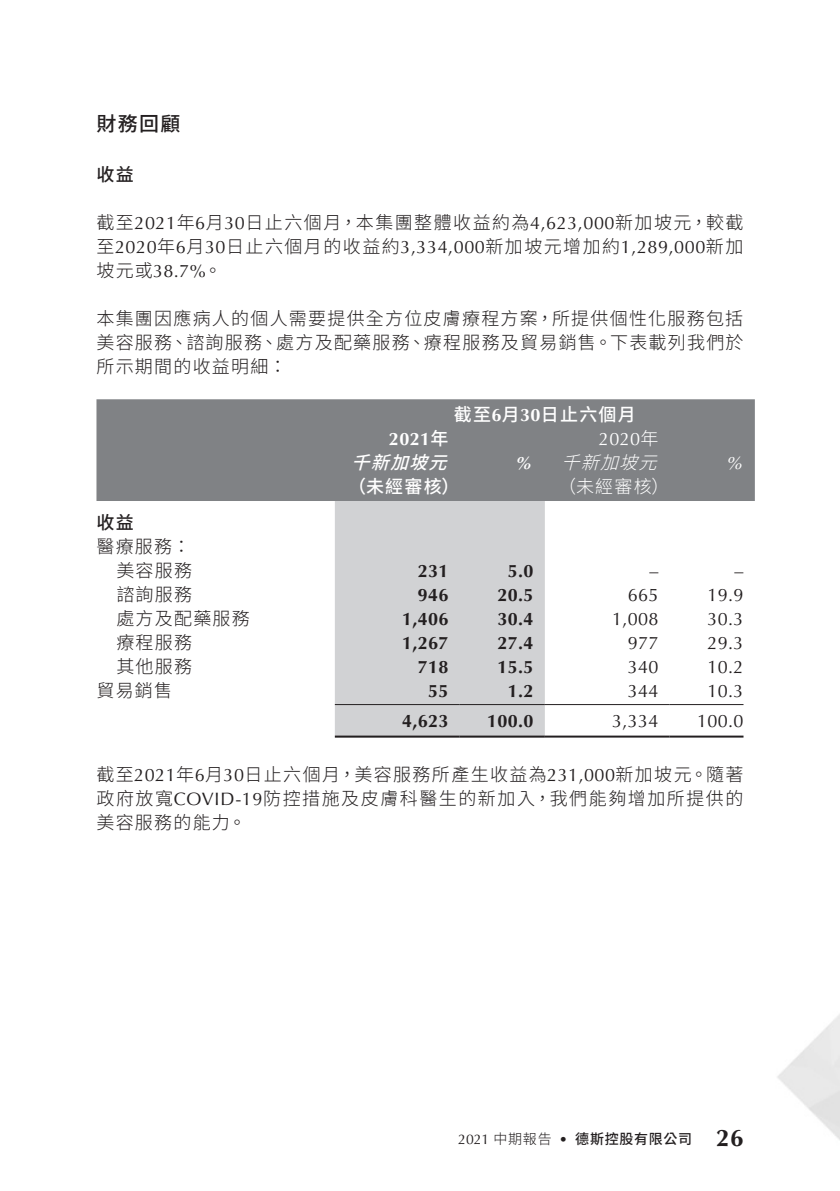
<style>
.page{position:relative;width:840px;height:1191px;background:#fff}
.page>*{position:absolute;margin:0;border:0;box-sizing:border-box;transform-origin:0 0}
.t1{font:700 24px "Optima LT Std";color:#231f20}
.Heading_2{font:500 20px "Source Han Sans TC";color:#231f20}
.Body_Text{font:300 18px/24px "Source Han Sans TC";letter-spacing:.07em;color:#231f20;text-align:justify}
.Body_Text-2{font:700 18px "Optima LT Std";letter-spacing:.02em;color:#231f20}
.Body_Text-3{font:18px "Optima LT Std";letter-spacing:.02em;color:#231f20}
.Body_Text-4{font:500 18px "Source Han Sans TC";letter-spacing:.07em;color:#fff}
.Body_Text-5{font:300 18px "Source Han Sans TC";color:#fff}
.Body_Text-6{font:18px "Optima LT Std";color:#fff}
.Body_Text-7{font:700 18px "Optima LT Std";color:#fff}
.Body_Text-8{font:italic 300 18px "Source Han Sans TC";color:#fff}
.Body_Text-9{font:italic 500 18px "Source Han Sans TC";color:#fff}
.Heading_3{font:500 18px "Source Han Sans TC";color:#231f20}
.Body_Text-10{font:500 18px "Source Han Sans TC";color:#231f20}
.Body_Text-11{font:italic 18px "Optima LT Std";color:#fff}
.Body_Text-12{font:italic 700 18px "Optima LT Std";color:#fff}
.t2{font:500 14px "Source Han Sans TC";letter-spacing:.05em;color:#231f20}
.t3{font:14px "Optima LT Std";color:#231f20}
.t4{font:700 14px "Optima LT Std";color:#231f20}
.s1{font-family:"Optima LT Std";font-weight:400}
.s2{font-family:"Optima LT Std";font-weight:700}
.s3{font-family:"Source Han Sans TC";font-weight:300}
.s4{font-family:"Source Han Sans TC";font-weight:500}
</style>
<div class="page">
<img style="left:777px;top:1015px;width:62px;height:124px">
<div style="left:96px;top:399px;width:658px;height:102px;background:#808285"></div>
<div style="left:335px;top:501px;width:209px;height:234px;background:#d1d2d4"></div>
<hr style="left:334px;top:704px;width:125px;height:1px;background:#231f20">
<hr style="left:459px;top:704px;width:85px;height:1px;background:#231f20">
<hr style="left:544px;top:704px;width:125px;height:1px;background:#231f20">
<hr style="left:669px;top:704px;width:74px;height:1px;background:#231f20">
<hr style="left:334px;top:735px;width:125px;height:2px;background:#231f20">
<hr style="left:459px;top:735px;width:85px;height:2px;background:#231f20">
<hr style="left:544px;top:735px;width:125px;height:2px;background:#231f20">
<hr style="left:669px;top:735px;width:74px;height:2px;background:#231f20">
<p class="Heading_2" style="left:96px;top:112px;width:86px">財務回顧</p>
<p class="Heading_3" style="left:96px;top:164px;width:39px">收益</p>
<p class="Body_Text" style="left:96px;top:211px;width:648px">截至<span class="s1">2021</span>年 月<span class="s1">6 30</span>日止六個月，本集團整體收益約為<span class="s1">4,623,000</span>新加坡元，較截至<span class="s1">2020</span>年 月<span class="s1">6 30</span>日止六個月的收益約<span class="s1">3,334,000</span>新加坡元增加約<span class="s1">1,289,000</span>新加坡元或<span class="s1">38.7%</span>。</p>
<p class="Body_Text" style="left:96px;top:307px;width:648px">本集團因應病人的個人需要提供全方位皮膚療程方案，所提供個性化服務包括美容服務、諮詢服務、處方及配藥服務、療程服務及貿易銷售。下表載列我們於所示期間的收益明細：</p>
<p class="Body_Text-4" style="left:453px;top:404px;width:183px">截至月<span class="s2">6 30</span>日止六個月</p>
<p class="Body_Text-6" style="left:598px;top:428px;width:61px">2020<span class="s3">年</span></p>
<p class="Body_Text-7" style="left:389px;top:428px;width:61px">2021<span class="s4">年</span></p>
<p class="Body_Text-9" style="left:351px;top:452px;width:110px">千新加坡元</p>
<p class="Body_Text-12" style="left:513px;top:452px;width:25px">%</p>
<p class="Body_Text-8" style="left:561px;top:452px;width:110px">千新加坡元</p>
<p class="Body_Text-11" style="left:725px;top:452px;width:23px">%</p>
<p class="Body_Text-4" style="left:348px;top:476px;width:113px">（未經審核）</p>
<p class="Body_Text-5" style="left:558px;top:476px;width:113px">（未經審核(</p>
<p class="Body_Text-10" style="left:96px;top:512px;width:39px">收益</p>
<p class="Body_Text" style="left:96px;top:534px;width:95px">醫療服務：</p>
<p class="Body_Text" style="left:116px;top:558px;width:77px">美容服務</p>
<p class="Body_Text-2" style="left:417px;top:560px;width:32px">231</p>
<p class="Body_Text-2" style="left:507px;top:560px;width:27px">5.0</p>
<p class="Body_Text-3" style="left:649px;top:560px;width:10px">–</p>
<p class="Body_Text-3" style="left:734px;top:560px;width:10px">–</p>
<p class="Body_Text" style="left:116px;top:582px;width:77px">諮詢服務</p>
<p class="Body_Text-2" style="left:417px;top:584px;width:32px">946</p>
<p class="Body_Text-2" style="left:497px;top:584px;width:38px">20.5</p>
<p class="Body_Text-3" style="left:627px;top:584px;width:32px">665</p>
<p class="Body_Text-3" style="left:707px;top:584px;width:37px">19.9</p>
<p class="Body_Text" style="left:116px;top:606px;width:135px">處方及配藥服務</p>
<p class="Body_Text-2" style="left:402px;top:608px;width:48px">1,406</p>
<p class="Body_Text-2" style="left:497px;top:608px;width:38px">30.4</p>
<p class="Body_Text-3" style="left:611px;top:608px;width:48px">1,008</p>
<p class="Body_Text-3" style="left:707px;top:608px;width:37px">30.3</p>
<p class="Body_Text" style="left:116px;top:630px;width:77px">療程服務</p>
<p class="Body_Text-2" style="left:402px;top:632px;width:48px">1,267</p>
<p class="Body_Text-2" style="left:497px;top:632px;width:38px">27.4</p>
<p class="Body_Text-3" style="left:627px;top:632px;width:32px">977</p>
<p class="Body_Text-3" style="left:707px;top:632px;width:37px">29.3</p>
<p class="Body_Text" style="left:116px;top:654px;width:77px">其他服務</p>
<p class="Body_Text-2" style="left:417px;top:656px;width:32px">718</p>
<p class="Body_Text-2" style="left:497px;top:656px;width:38px">15.5</p>
<p class="Body_Text-3" style="left:627px;top:656px;width:32px">340</p>
<p class="Body_Text-3" style="left:707px;top:656px;width:37px">10.2</p>
<p class="Body_Text" style="left:96px;top:678px;width:77px">貿易銷售</p>
<p class="Body_Text-2" style="left:428px;top:680px;width:22px">55</p>
<p class="Body_Text-2" style="left:507px;top:680px;width:27px">1.2</p>
<p class="Body_Text-3" style="left:627px;top:680px;width:32px">344</p>
<p class="Body_Text-3" style="left:707px;top:680px;width:37px">10.3</p>
<p class="Body_Text-3" style="left:696px;top:710px;width:48px">100.0</p>
<p class="Body_Text-2" style="left:487px;top:710px;width:48px">100.0</p>
<p class="Body_Text-2" style="left:402px;top:710px;width:48px">4,623</p>
<p class="Body_Text" style="left:96px;top:763px;width:648px">截至<span class="s1">2021</span>年 月<span class="s1">6 30</span>日止六個月，美容服務所產生收益為<span class="s1">231,000</span>新加坡元。隨著政府放寬<span class="s1">COVID-19</span>防控措施及皮膚科醫生的新加入，我們能夠增加所提供的美容服務的能力。</p>
<p class="Body_Text-3" style="left:611px;top:710px;width:48px">3,334</p>
<p class="t3" style="left:458px;top:1130px;width:95px">2021 <span class="s3">中期報告</span></p>
<p class="t4" style="left:558px;top:1130px;width:10px">•</p>
<p class="t2" style="left:575px;top:1130px;width:118px">德斯控股有限公司</p>
<h1 class="t1" style="left:715px;top:1124px;width:29px">26</h1>
</div>
